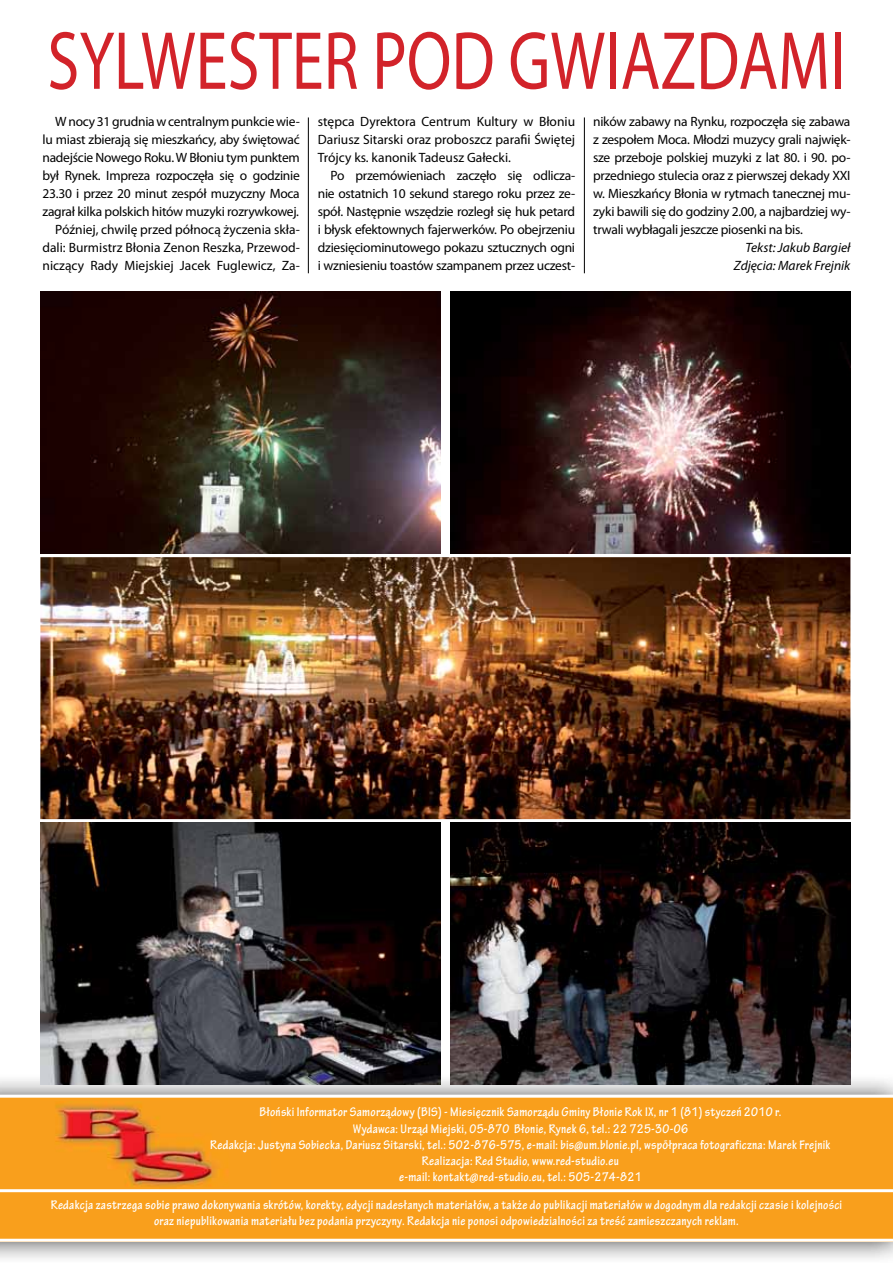
<style>
.page{position:relative;width:893px;height:1263px;background:#fff}
.page>*{position:absolute;margin:0;border:0;box-sizing:border-box;transform-origin:0 0}
.t1{font:83.1px "Myriad Pro";color:#d2232a;scale:.78 1}
.t2{font:13.5px/18px "Myriad Pro";letter-spacing:-.02em;color:#000;text-align:justify}
.t3{font:700 condensed 13.5px/16.2px "Tekton Pro";letter-spacing:.02em;color:#fff;text-align:center}
.t4{font:italic 13.5px/18px "Myriad Pro";color:#000;text-align:right}
</style>
<div class="page">
<div style="left:0;top:1072px;width:893px;height:191px;background:#000;opacity:.75"></div>
<div style="left:0;top:1097px;width:893px;height:145px;background:#f99f1c"></div>
<hr style="left:0;top:1095px;width:893px;height:3px;background:#fff">
<img style="left:55px;top:1104px;width:161px;height:83px">
<hr style="left:0;top:1239px;width:893px;height:3px;background:#fff">
<hr style="left:0;top:1189px;width:893px;height:3px;background:#fff">
<hr style="left:308px;top:117px;width:1px;height:156px;background:#000">
<hr style="left:584px;top:117px;width:1px;height:156px;background:#000">
<img style="left:40px;top:292px;width:400px;height:262px">
<img style="left:40px;top:823px;width:400px;height:262px">
<img style="left:451px;top:292px;width:399px;height:262px">
<img style="left:40px;top:557px;width:810px;height:262px">
<img style="left:451px;top:823px;width:399px;height:262px">
<h1 class="t1" style="left:47px;top:10px;width:1025px">SYLWESTER POD GWIAZDAMI</h1>
<p class="t2" style="left:43px;top:112px;width:259px;text-align:right">W nocy 31 grudnia w centralnym punkcie wie&shy;lu miast zbierają się mieszkańcy, aby świętować nadejście Nowego Roku. W Błoniu tym punktem był Rynek. Impreza rozpoczęła się o godzinie 23.30 i przez 20 minut zespół muzyczny Moca zagrał kilka polskich hitów muzyki rozrywkowej.<br>Później, chwilę przed północą życzenia skła&shy;dali: Burmistrz Błonia Zenon Reszka, Przewod&shy;niczący Rady Miejskiej Jacek Fuglewicz, Za-</p>
<p class="t2" style="left:318px;top:112px;width:259px">stępca Dyrektora Centrum Kultury w Błoniu Dariusz Sitarski oraz proboszcz parafii Świętej Trójcy ks. kanonik Tadeusz Gałecki.</p>
<p class="t2" style="left:318px;top:166px;width:259px;text-indent:13px">Po przemówieniach zaczęło się odlicza&shy;nie ostatnich 10 sekund starego roku przez ze&shy;spół. Następnie wszędzie rozległ się huk petard i błysk efektownych fajerwerków. Po obejrzeniu dziesięciominutowego pokazu sztucznych ogni i wzniesieniu toastów szampanem przez uczest-</p>
<p class="t2" style="left:593px;top:112px;width:259px">ników zabawy na Rynku, rozpoczęła się zabawa z zespołem Moca. Młodzi muzycy grali najwięk&shy;sze przeboje polskiej muzyki z lat 80. i 90. po&shy;przedniego stulecia oraz z pierwszej dekady XXI w. Mieszkańcy Błonia w rytmach tanecznej mu&shy;zyki bawili się do godziny 2.00, a najbardziej wy&shy;trwali wybłagali jeszcze piosenki na bis.</p>
<p class="t4" style="left:734px;top:238px;width:118px">Tekst: Jakub Bargieł<br>Zdjęcia: Marek Frejnik</p>
<p class="t3" style="left:210px;top:1104px;width:622px">Błoński Informator Samorządowy (BIS) - Miesięcznik Samorządu Gminy Błonie Rok IX, nr 1 (81) styczeń 2010 r.<br>Wydawca: Urząd Miejski, 05-870 Błonie, Rynek 6, tel.: 22 725-30-06<br>Redakcja: Justyna Sobiecka, Dariusz Sitarski, tel.: 502-876-575, e-mail: bis@um.blonie.pl, wspŌłpraca fotograficzna: Marek Frejnik Realizacja: Red Studio, www.red-studio.eu<br>e-mail: kontakt@red-studio.eu, tel.: 505-274-821</p>
<p class="t3" style="left:51px;top:1197px;width:793px">Redakcja zastrzega sobie prawo dokonywania skrótów, korekty, edycji nadesłanych materiałów, a także do publikacji materiałów w dogodnym dla redakcji czasie i kolejności oraz niepublikowania materiału bez podania przyczyny. Redakcja nie ponosi odpowiedzialności za treść zamieszczanych reklam.</p>
</div>
